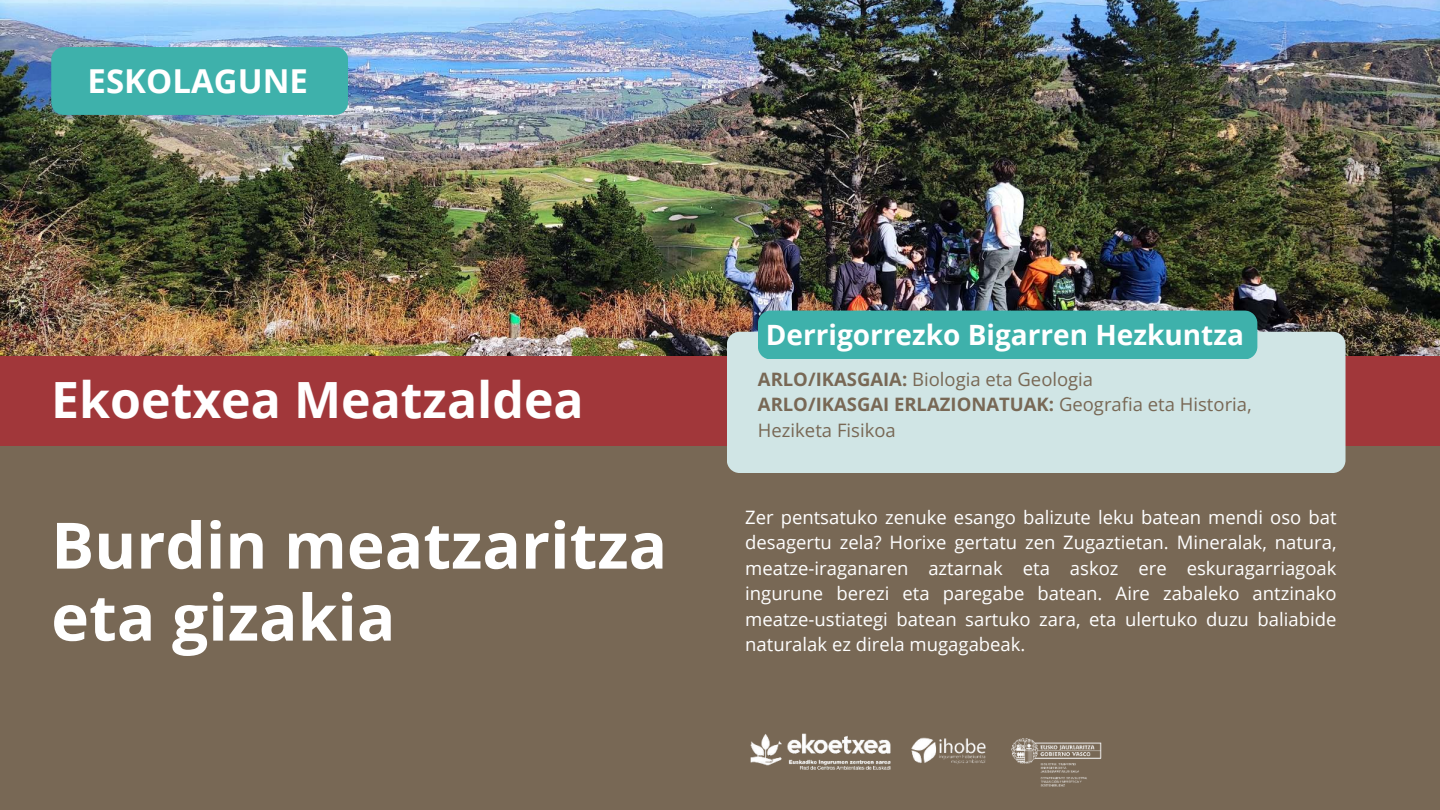
<style>
.page{position:relative;width:1440px;height:810px;background:#fff}
.page>*{position:absolute;margin:0;border:0;box-sizing:border-box;transform-origin:0 0}
.t1{font:700 64px/72px "Open Sans";color:#fff}
.t2{font:700 50px "Open Sans";color:#fff}
.t3{font:700 33px "Open Sans";color:#fff}
.t4{font:700 28px "Open Sans";color:#fff}
.t5{font:18.5px/25.5px "Open Sans";color:#fff;text-align:justify}
.t6{font:18.5px/25.5px "Open Sans";color:#786855}
.s1{font-weight:700}
</style>
<div class="page">
<img style="left:0;top:0;width:1440px;height:356px">
<div style="left:0;top:357px;width:1440px;height:453px;background:#786855"></div>
<div style="left:0;top:356px;width:1440px;height:90px;background:#a1373a"></div>
<div style="left:727px;top:332px;width:619px;height:141px;background:#d0e5e5"></div>
<div style="left:51px;top:47px;width:297px;height:68px;background:#3eb1ab"></div>
<img style="left:750px;top:733px;width:352px;height:54px">
<div style="left:758px;top:311px;width:499px;height:48px;background:#3eb1ab"></div>
<h3 class="t3" style="left:88px;top:57px;width:222px">ESKOLAGUNE</h3>
<h2 class="t2" style="left:51px;top:364px;width:534px">Ekoetxea Meatzaldea</h2>
<h3 class="t4" style="left:766px;top:316px;width:480px">Derrigorrezko Bigarren Hezkuntza</h3>
<p class="t6" style="left:758px;top:366px;width:496px"><span class="s1">ARLO/IKASGAIA:</span> Biologia eta Geologia<br><span class="s1">ARLO/IKASGAI ERLAZIONATUAK:</span> Geografia eta Historia,<br>Heziketa Fisikoa</p>
<h1 class="t1" style="left:51px;top:508px;width:618px">Burdin meatzaritza eta gizakia</h1>
<p class="t5" style="left:745px;top:504px;width:593px">Zer pentsatuko zenuke esango balizute leku batean mendi oso bat desagertu zela? Horixe gertatu zen Zugaztietan. Mineralak, natura, meatze-iraganaren aztarnak eta askoz ere eskuragarriagoak ingurune berezi eta paregabe batean. Aire zabaleko antzinako meatze-ustiategi batean sartuko zara, eta ulertuko duzu baliabide naturalak ez direla mugagabeak.</p>
</div>
